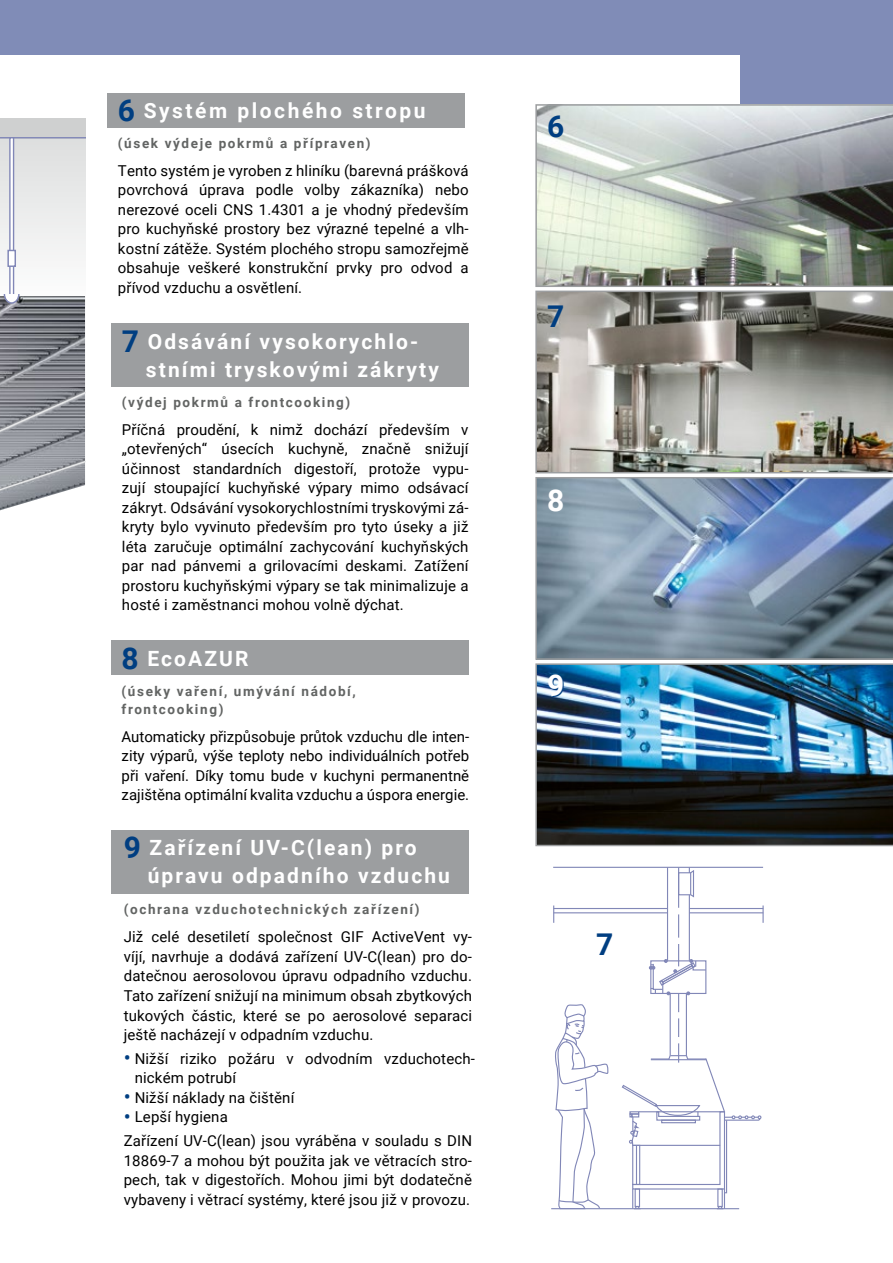
<style>
.page{position:relative;width:893px;height:1263px;background:#fff}
.page>*{position:absolute;margin:0;border:0;box-sizing:border-box;transform-origin:0 0}
.t1{font:700 30px "Roboto";color:#003e81}
.t2{font:700 30px "Roboto";color:#fff}
.t3{font:700 21px/28.5px "Roboto";letter-spacing:.1em;color:#fff}
.t4{font:700 21px "Roboto";letter-spacing:.12em;color:#fff}
.t5{font:15px/19.5px "Roboto";letter-spacing:.01em;color:#000;text-align:justify}
.t6{font:700 13.5px/18px "Roboto";letter-spacing:.12em;color:#626463}
.s1{font-size:30px;color:#003e81}
.s2{font-size:21px;color:#003e81}
</style>
<div class="page">
<svg style="left:0;top:139px;width:85px;height:153px"></svg>
<div style="left:0;top:118px;width:85px;height:21px;background:#cfd0d0"></div>
<hr style="left:0;top:137px;width:85px;height:1px;background:#8187b7">
<svg style="left:9px;top:138px;width:5px;height:154px"></svg>
<div style="left:8px;top:250px;width:7px;height:16px;background:#fff"></div>
<div style="left:7px;top:250px;width:9px;height:17px;border:1px solid #8187b7"></div>
<img style="left:0;top:292px;width:85px;height:62px">
<svg style="left:0;top:354px;width:85px;height:16px"></svg>
<img style="left:0;top:370px;width:85px;height:141px">
<div style="left:0;top:0;width:893px;height:54px;background:#808cb7"></div>
<div style="left:741px;top:0;width:152px;height:236px;background:#808cb7"></div>
<hr style="left:551px;top:1208px;width:188px;height:1px;background:#8187b7">
<hr style="left:667px;top:867px;width:1px;height:94px;background:#8187b7">
<hr style="left:689px;top:895px;width:1px;height:66px;background:#8187b7">
<hr style="left:553px;top:867px;width:210px;height:1px;background:#8187b7">
<svg style="left:553px;top:905px;width:1px;height:18px"></svg>
<svg style="left:762px;top:905px;width:2px;height:18px"></svg>
<hr style="left:553px;top:908px;width:114px;height:1px;background:#8187b7">
<hr style="left:553px;top:912px;width:114px;height:1px;background:#8187b7">
<hr style="left:689px;top:908px;width:74px;height:1px;background:#8187b7">
<hr style="left:689px;top:912px;width:74px;height:1px;background:#8187b7">
<hr style="left:678px;top:867px;width:1px;height:41px;background:#8187b7">
<svg style="left:678px;top:914px;width:1px;height:24px"></svg>
<svg style="left:677px;top:867px;width:18px;height:31px"></svg>
<svg style="left:553px;top:1004px;width:56px;height:206px"></svg>
<svg style="left:621px;top:944px;width:140px;height:266px"></svg>
<div style="left:111px;top:830px;width:357px;height:64px;background:#9c9ea0"></div>
<img style="left:535px;top:663px;width:358px;height:183px">
<svg style="left:535px;top:477px;width:358px;height:183px;background:#788ea6"></svg>
<div style="left:107px;top:94px;width:357px;height:34px;background:#9c9ea0"></div>
<div style="left:111px;top:323px;width:357px;height:64px;background:#9c9ea0"></div>
<div style="left:111px;top:641px;width:357px;height:34px;background:#9c9ea0"></div>
<svg style="left:535px;top:104px;width:358px;height:183px;background:#adb4ad"></svg>
<svg style="left:535px;top:291px;width:358px;height:182px;background:#94928a"></svg>
<h2 class="t4" style="left:118px;top:96px;width:309px"><span class="s1">6</span> Systém plochého stropu</h2>
<p class="t6" style="left:118px;top:133px;width:254px">(úsek výdeje pokrmů a přípraven)</p>
<p class="t5" style="left:118px;top:160px;width:352px">Tento systém je vyroben z hliníku (barevná prášková povrchová úprava podle volby zákazníka) nebo nerezové oceli CNS 1.4301 a je vhodný především pro kuchyňské prostory bez výrazné tepelné a vlh&shy;kostní zátěže. Systém plochého stropu samozřejmě obsahuje veškeré konstrukční prvky pro odvod a přívod vzduchu a osvětlení.</p>
<h2 class="t3" style="left:146px;top:326px;width:294px;text-indent:-24px"><span class="s1">7</span> Odsávání vysokorychlo&shy;stními tryskovými zákryty</h2>
<p class="t6" style="left:122px;top:392px;width:230px">(výdej pokrmů a frontcooking)</p>
<p class="t5" style="left:122px;top:419px;width:348px">Příčná proudění, k nimž dochází především v „otevřených“ úsecích kuchyně, značně snižují účinnost standardních digestoří, protože vypu&shy;zují stoupající kuchyňské výpary mimo odsávací zákryt. Odsávání vysokorychlostními tryskovými zá&shy;kryty bylo vyvinuto především pro tyto úseky a již léta zaručuje optimální zachycování kuchyňských par nad pánvemi a grilovacími deskami. Zatížení prostoru kuchyňskými výpary se tak minimalizuje a hosté i zaměstnanci mohou volně dýchat.</p>
<h2 class="t3" style="left:122px;top:644px;width:128px"><span class="s1">8</span> EcoAZUR</h2>
<p class="t6" style="left:122px;top:681px;width:236px">(úseky vaření, umývání nádobí, frontcooking)</p>
<p class="t5" style="left:122px;top:726px;width:349px">Automaticky přizpůsobuje průtok vzduchu dle inten&shy;zity výparů, výše teploty nebo individuálních potřeb při vaření. Díky tomu bude v kuchyni permanentně zajištěna optimální kvalita vzduchu a úspora energie.</p>
<h2 class="t3" style="left:148px;top:832px;width:304px;text-indent:-24px"><span class="s1">9</span> Zařízení UV-C(lean) pro úpravu odpadního vzduchu</h2>
<p class="t6" style="left:124px;top:900px;width:297px">(ochrana vzduchotechnických zařízení)</p>
<p class="t5" style="left:124px;top:927px;width:350px">Již celé desetiletí společnost GIF ActiveVent vy&shy;víjí, navrhuje a dodává zařízení UV-C(lean) pro do&shy;datečnou aerosolovou úpravu odpadního vzduchu.<br>Tato zařízení snižují na minimum obsah zbytkových tukových částic, které se po aerosolové separaci ještě nacházejí v odpadním vzduchu.</p>
<p class="t5" style="left:135px;top:1048px;width:342px;text-indent:-11px"><span class="s2">•</span> Nižší riziko požáru v odvodním vzduchotech&shy;nickém potrubí</p>
<p class="t5" style="left:124px;top:1087px;width:172px"><span class="s2">•</span> Nižší náklady na čištění</p>
<p class="t5" style="left:124px;top:1104px;width:350px;line-height:23.7px"><span class="s2">•</span> Lepší hygiena<br>Zařízení UV-C(lean) jsou vyráběna v souladu s DIN</p>
<p class="t5" style="left:124px;top:1150px;width:350px">18869-7 a mohou být použita jak ve větracích stro&shy;pech, tak v digestořích. Mohou jimi být dodatečně vybaveny i větrací systémy, které jsou již v provozu.</p>
<h1 class="t1" style="left:547px;top:105px;width:19px">6</h1>
<h1 class="t1" style="left:547px;top:295px;width:19px">7</h1>
<h1 class="t2" style="left:547px;top:479px;width:19px">8</h1>
<h1 class="t2" style="left:547px;top:664px;width:19px">9</h1>
<h1 class="t1" style="left:596px;top:923px;width:19px">7</h1>
</div>
